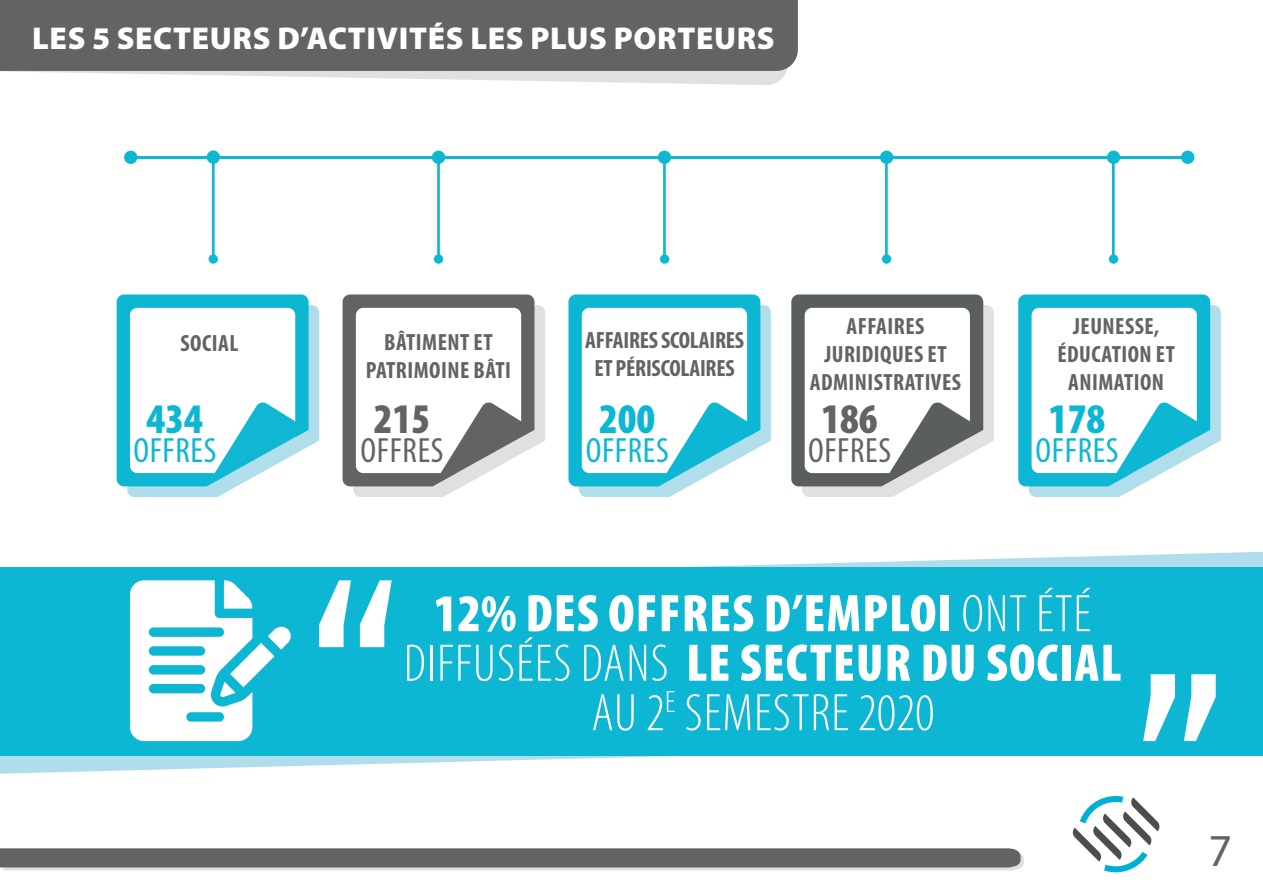
<style>
.page{position:relative;width:1263px;height:893px;background:#fff}
.page>*{position:absolute;margin:0;border:0;box-sizing:border-box;transform-origin:0 0}
.titre_petit{font:900 condensed 53.25px/49.5px "Myriad Pro";letter-spacing:.02em;color:#fff;text-align:center}
.t1{font:45.9px "Myriad Pro";color:#646363}
.t2{font:900 condensed 42.3px "Myriad Pro";color:#0db7d4}
.t3{font:900 condensed 42.3px "Myriad Pro";color:#646363}
.t4{font:condensed 35.25px "Myriad Pro";letter-spacing:.02em;color:#0db7d4}
.t5{font:condensed 35.25px "Myriad Pro";letter-spacing:.02em;color:#646363}
.t6{font:900 31.65px "Myriad Pro";letter-spacing:.02em;color:#fff}
.t7{font:700 condensed 23.55px "Myriad Pro";letter-spacing:.02em;color:#646363}
.t8{font:700 condensed 23.55px "Myriad Pro";letter-spacing:-.01em;color:#646363}
.s1{font-weight:300}
</style>
<div class="page">
<svg style="left:0;top:552px;width:1263px;height:222px"></svg>
<div style="left:0;top:567px;width:1263px;height:189px;background:#0db7d4"></div>
<hr style="left:131px;top:156px;width:1057px;height:3px;background:#0fb7d3">
<div style="left:124px;top:151px;width:13px;height:13px;background:#0fb7d3;border-radius:50%"></div>
<div style="left:1181px;top:151px;width:13px;height:13px;background:#0fb7d3;border-radius:50%"></div>
<div style="left:207px;top:150px;width:13px;height:14px;background:#0fb7d3;border-radius:50%"></div>
<div style="left:209px;top:254px;width:9px;height:10px;background:#0fb7d3;border-radius:50%"></div>
<hr style="left:212px;top:156px;width:3px;height:104px;background:#0fb7d3">
<div style="left:432px;top:151px;width:13px;height:13px;background:#0fb7d3;border-radius:50%"></div>
<div style="left:434px;top:254px;width:9px;height:10px;background:#0fb7d3;border-radius:50%"></div>
<hr style="left:437px;top:156px;width:3px;height:104px;background:#0fb7d3">
<div style="left:660px;top:254px;width:9px;height:10px;background:#0fb7d3;border-radius:50%"></div>
<div style="left:658px;top:151px;width:13px;height:13px;background:#0fb7d3;border-radius:50%"></div>
<hr style="left:663px;top:156px;width:3px;height:104px;background:#0fb7d3">
<div style="left:880px;top:151px;width:13px;height:13px;background:#0fb7d3;border-radius:50%"></div>
<div style="left:882px;top:254px;width:9px;height:10px;background:#0fb7d3;border-radius:50%"></div>
<hr style="left:885px;top:156px;width:3px;height:104px;background:#0fb7d3">
<div style="left:1107px;top:151px;width:13px;height:13px;background:#0fb7d3;border-radius:50%"></div>
<div style="left:1109px;top:254px;width:9px;height:10px;background:#0fb7d3;border-radius:50%"></div>
<hr style="left:1112px;top:156px;width:3px;height:104px;background:#0fb7d3">
<svg style="left:117px;top:294px;width:202px;height:203px"></svg>
<svg style="left:343px;top:294px;width:202px;height:203px"></svg>
<svg style="left:568px;top:294px;width:203px;height:203px"></svg>
<svg style="left:791px;top:294px;width:203px;height:203px"></svg>
<svg style="left:1018px;top:294px;width:203px;height:203px"></svg>
<svg style="left:319px;top:580px;width:73px;height:67px"></svg>
<svg style="left:1143px;top:674px;width:73px;height:67px"></svg>
<svg style="left:0;top:848px;width:1024px;height:22px;background:#757474"></svg>
<svg style="left:0;top:71px;width:787px;height:14px;fill:#e4e4e4"></svg>
<div style="left:0;top:0;width:798px;height:71px;background:#646363"></div>
<svg style="left:1072px;top:796px;width:88px;height:76px"></svg>
<svg style="left:130px;top:580px;width:161px;height:161px"></svg>
<p class="t6" style="left:32px;top:17px;width:744px">LES 5 SECTEURS D’ACTIVITÉS LES PLUS PORTEURS</p>
<p class="t7" style="left:180px;top:328px;width:59px">SOCIAL</p>
<p class="t7" style="left:384px;top:327px;width:110px">BÂTIMENT ET</p>
<p class="t7" style="left:366px;top:356px;width:147px">PATRIMOINE BÂTI</p>
<p class="t2" style="left:147px;top:392px;width:58px">434</p>
<p class="t4" style="left:133px;top:429px;width:85px">OFFRES</p>
<p class="t3" style="left:374px;top:392px;width:58px">215</p>
<p class="t5" style="left:361px;top:429px;width:85px">OFFRES</p>
<p class="t8" style="left:585px;top:325px;width:161px">AFFAIRES SCOLAIRES</p>
<p class="t8" style="left:594px;top:353px;width:142px">ET PÉRISCOLAIRES</p>
<p class="t2" style="left:599px;top:392px;width:58px">200</p>
<p class="t4" style="left:586px;top:429px;width:85px">OFFRES</p>
<p class="t7" style="left:846px;top:311px;width:80px">AFFAIRES</p>
<p class="t7" style="left:824px;top:339px;width:124px">JURIDIQUES ET</p>
<p class="t7" style="left:810px;top:368px;width:153px">ADMINISTRATIVES</p>
<p class="t3" style="left:821px;top:392px;width:58px">186</p>
<p class="t5" style="left:808px;top:429px;width:85px">OFFRES</p>
<p class="t7" style="left:1073px;top:311px;width:88px">JEUNESSE,</p>
<p class="t7" style="left:1057px;top:339px;width:119px">ÉDUCATION ET</p>
<p class="t7" style="left:1068px;top:368px;width:97px">ANIMATION</p>
<p class="t2" style="left:1049px;top:392px;width:58px">178</p>
<p class="t4" style="left:1035px;top:429px;width:85px">OFFRES</p>
<p class="titre_petit" style="left:404px;top:587px;width:719px">12% DES OFFRES D’EMPLOI <span class="s1">ONT ÉTÉ<br>DIFFUSÉES DANS</span> LE SECTEUR DU SOCIAL<br><span class="s1">AU 2</span><sup>E</sup> <span class="s1">SEMESTRE 2020</span></p>
<p class="t1" style="left:1208px;top:822px;width:25px">7</p>
</div>
